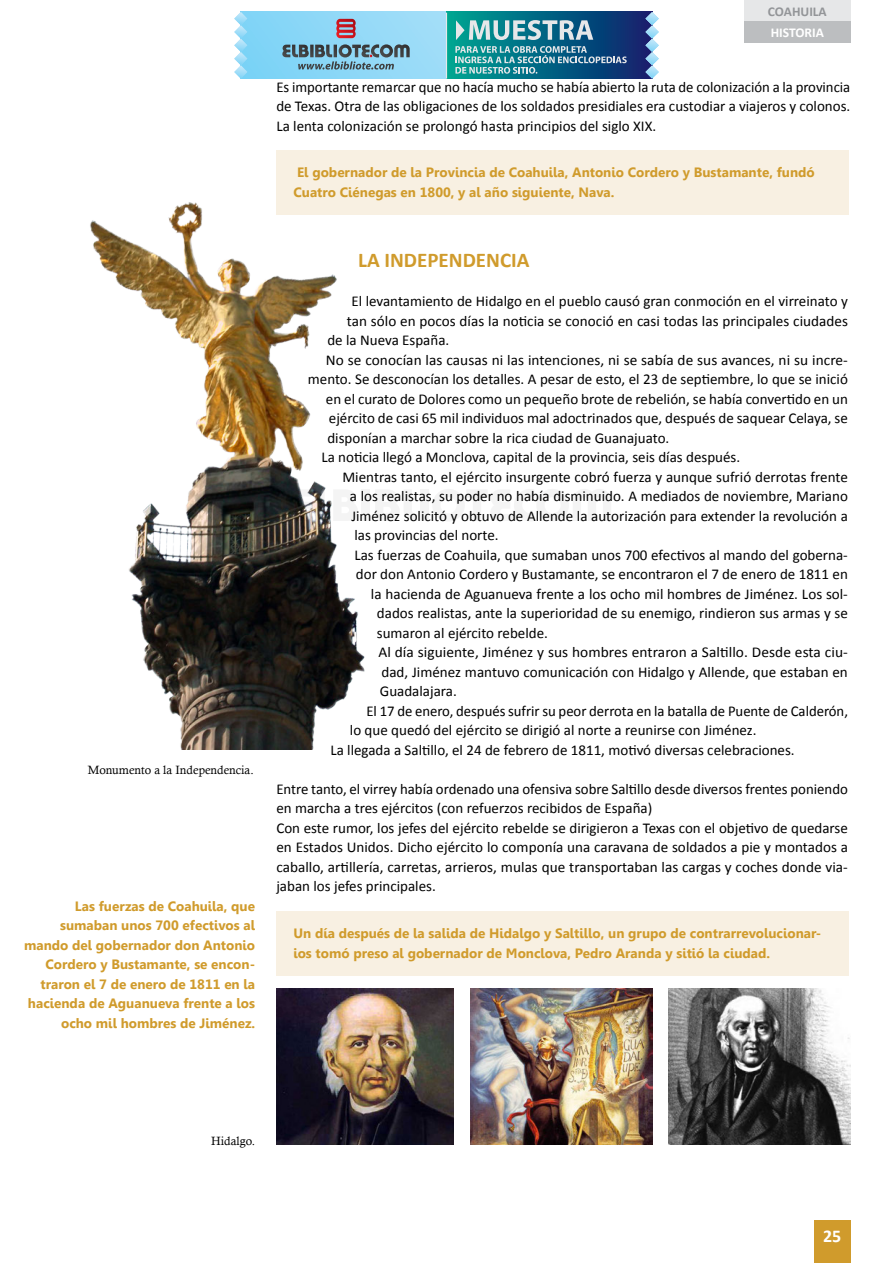
<style>
.page{position:relative;width:893px;height:1263px;background:#fff}
.page>*{position:absolute;margin:0;border:0;box-sizing:border-box;transform-origin:0 0}
.t1{font:700 21px "Calibri";color:#d09b2c}
.t2{font:700 18px "Calibri";color:#fff}
.t3{font:15px/19.5px "Calibri";color:#000;text-align:justify}
.t4{font:700 13.5px/19.5px "Gisha";color:#d09b2c}
.t5{font:700 13.5px "Calibri";color:#939598}
.t6{font:700 13.5px "Calibri";color:#fff}
.t7{font:12px "Calisto";color:#000}
</style>
<div class="page">
<div style="left:814px;top:1220px;width:36px;height:43px;background:#d09b2c"></div>
<div style="left:744px;top:0;width:106px;height:21px;background:#e6e7e8"></div>
<div style="left:744px;top:21px;width:106px;height:22px;background:#bcbec0"></div>
<div style="left:276px;top:150px;width:573px;height:65px;background:#f8f0e2"></div>
<div style="left:276px;top:911px;width:573px;height:64px;background:#f8f0e2"></div>
<img style="left:276px;top:989px;width:178px;height:156px">
<img style="left:90px;top:202px;width:339px;height:547px">
<img style="left:470px;top:989px;width:182px;height:156px">
<img style="left:668px;top:989px;width:182px;height:156px">
<svg style="left:248px;top:12px;width:198px;height:67px;background:#8fd8f7"></svg>
<svg style="left:288px;top:489px;width:73px;height:32px"></svg>
<div style="left:362px;top:489px;width:8px;height:32px;background:#f4f4f4"></div>
<svg style="left:375px;top:489px;width:41px;height:32px"></svg>
<div style="left:420px;top:489px;width:8px;height:32px;background:#f4f4f4"></div>
<svg style="left:433px;top:489px;width:178px;height:32px"></svg>
<div style="left:446px;top:12px;width:206px;height:67px;background:linear-gradient(to right,#00a694,#0c1f6e)"></div>
<svg style="left:234px;top:12px;width:14px;height:67px"></svg>
<svg style="left:645px;top:12px;width:14px;height:67px"></svg>
<svg style="left:336px;top:19px;width:20px;height:19px"></svg>
<svg style="left:281px;top:44px;width:129px;height:26px;background:#6e9bae"></svg>
<svg style="left:455px;top:46px;width:172px;height:28px;background:#3d859c"></svg>
<svg style="left:456px;top:20px;width:137px;height:20px;background:#70aab6"></svg>
<hr style="left:446px;top:13px;width:1px;height:66px;background:#e6e7e9">
<p class="t5" style="left:768px;top:3px;width:61px">COAHUILA</p>
<p class="t6" style="left:771px;top:24px;width:55px">HISTORIA</p>
<p class="t3" style="left:276px;top:77px;width:575px">Es importante remarcar que no hacía mucho se había abierto la ruta de colonización a la provincia de Texas. Otra de las obligaciones de los soldados presidiales era custodiar a viajeros y colonos.<br>La lenta colonización se prolongó hasta principios del siglo XIX.</p>
<p class="t4" style="left:293px;top:163px;width:523px">El gobernador de la Provincia de Coahuila, Antonio Cordero y Bustamante, fundó<br>Cuatro Ciénegas en 1800, y al año siguiente, Nava.</p>
<p class="t7" style="left:88px;top:763px;width:167px">Monumento a la Independencia.</p>
<p class="t4" style="left:24px;top:896px;width:233px;text-align:right">Las fuerzas de Coahuila, que sumaban unos 700 efectivos al mando del gobernador don Antonio<br>Cordero y Bustamante, se encon&shy;traron el 7 de enero de 1811 en la hacienda de Aguanueva frente a los ocho mil hombres de Jiménez.</p>
<h1 class="t1" style="left:358px;top:247px;width:173px">LA INDEPENDENCIA</h1>
<p class="t3" style="left:351px;top:292px;width:498px">El levantamiento de Hidalgo en el pueblo causó gran conmoción en el virreinato y</p>
<p class="t3" style="left:347px;top:311px;width:503px">tan sólo en pocos días la noticia se conoció en casi todas las principales ciudades</p>
<p class="t3" style="left:327px;top:331px;width:123px">de la Nueva España.</p>
<p class="t3" style="left:326px;top:350px;width:523px">No se conocían las causas ni las intenciones, ni se sabía de sus avances, ni su incre-</p>
<p class="t3" style="left:308px;top:370px;width:541px">mento. Se desconocían los detalles. A pesar de esto, el 23 de septiembre, lo que se inició</p>
<p class="t3" style="left:326px;top:389px;width:524px">en el curato de Dolores como un pequeño brote de rebelión, se había convertido en un</p>
<p class="t3" style="left:329px;top:409px;width:520px">ejército de casi 65 mil individuos mal adoctrinados que, después de saquear Celaya, se</p>
<p class="t3" style="left:327px;top:428px;width:343px">disponían a marchar sobre la rica ciudad de Guanajuato.</p>
<p class="t3" style="left:321px;top:448px;width:420px">La noticia llegó a Monclova, capital de la provincia, seis días después.</p>
<p class="t3" style="left:342px;top:467px;width:507px">Mientras tanto, el ejército insurgente cobró fuerza y aunque sufrió derrotas frente</p>
<p class="t3" style="left:350px;top:487px;width:499px">a los realistas, su poder no había disminuido. A mediados de noviembre, Mariano</p>
<p class="t3" style="left:351px;top:506px;width:498px">Jiménez solicitó y obtuvo de Allende la autorización para extender la revolución a</p>
<p class="t3" style="left:354px;top:526px;width:146px">las provincias del norte.</p>
<p class="t3" style="left:354px;top:545px;width:495px">Las fuerzas de Coahuila, que sumaban unos 700 efectivos al mando del goberna-</p>
<p class="t3" style="left:356px;top:565px;width:493px">dor don Antonio Cordero y Bustamante, se encontraron el 7 de enero de 1811 en</p>
<p class="t3" style="left:371px;top:584px;width:478px">la hacienda de Aguanueva frente a los ocho mil hombres de Jiménez. Los sol-</p>
<p class="t3" style="left:377px;top:604px;width:473px">dados realistas, ante la superioridad de su enemigo, rindieron sus armas y se</p>
<p class="t3" style="left:377px;top:623px;width:173px">sumaron al ejército rebelde.</p>
<p class="t3" style="left:378px;top:643px;width:471px">Al día siguiente, Jiménez y sus hombres entraron a Saltillo. Desde esta ciu-</p>
<p class="t3" style="left:381px;top:662px;width:468px">dad, Jiménez mantuvo comunicación con Hidalgo y Allende, que estaban en</p>
<p class="t3" style="left:380px;top:682px;width:78px">Guadalajara.</p>
<p class="t3" style="left:366px;top:701px;width:483px">El 17 de enero, después sufrir su peor derrota en la batalla de Puente de Calderón,</p>
<p class="t3" style="left:350px;top:721px;width:408px">lo que quedó del ejército se dirigió al norte a reunirse con Jiménez.</p>
<p class="t3" style="left:330px;top:740px;width:466px">La llegada a Saltillo, el 24 de febrero de 1811, motivó diversas celebraciones.</p>
<p class="t3" style="left:276px;top:779px;width:573px;text-align:left">Entre tanto, el virrey había ordenado una ofensiva sobre Saltillo desde diversos frentes poniendo en marcha a tres ejércitos (con refuerzos recibidos de España)<br>Con este rumor, los jefes del ejército rebelde se dirigieron a Texas con el objetivo de quedarse en Estados Unidos. Dicho ejército lo componía una caravana de soldados a pie y montados a caballo, artillería, carretas, arrieros, mulas que transportaban las cargas y coches donde via&shy;jaban los jefes principales.</p>
<p class="t4" style="left:293px;top:924px;width:529px">Un día después de la salida de Hidalgo y Saltillo, un grupo de contrarrevolucionar&shy;ios tomó preso al gobernador de Monclova, Pedro Aranda y sitió la ciudad.</p>
<p class="t7" style="left:211px;top:1134px;width:45px">Hidalgo.</p>
<p class="t2" style="left:823px;top:1225px;width:20px">25</p>
</div>
